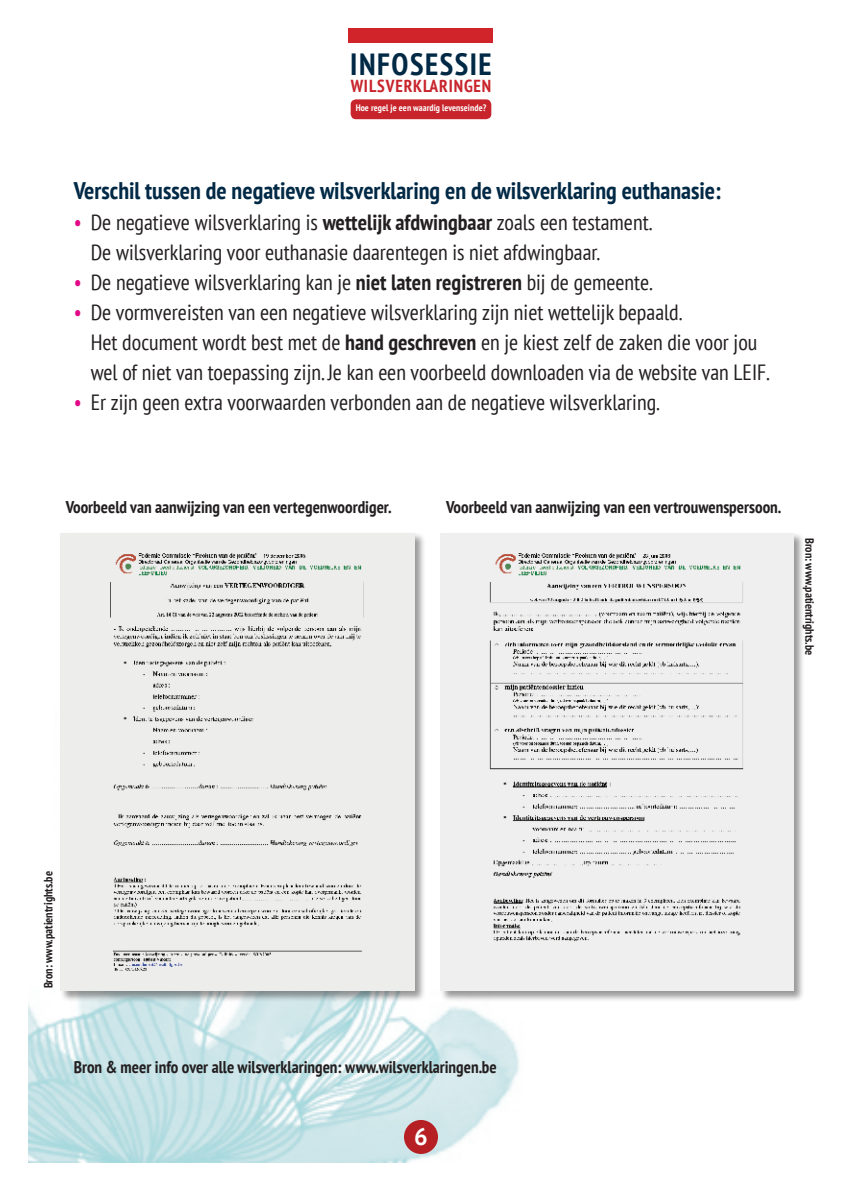
<style>
.page{position:relative;width:842px;height:1191px;background:#fff}
.page>*{position:absolute;margin:0;border:0;box-sizing:border-box;transform-origin:0 0}
.t1{font:700 condensed 30.6px "PT Sans";letter-spacing:.05em;color:#002946}
.Body{font:700 condensed 24px "PT Sans";color:#002946}
.t2{font:700 24px "PT Sans";color:#fff}
.Body_insprong_1{font:condensed 22px/30px "PT Sans";color:#231f20}
.t3{font:700 condensed 17.4px "PT Sans";letter-spacing:.05em;color:#c8242b}
.Body-2{font:700 condensed 17px "PT Sans";color:#231f20}
.Body-3{font:700 condensed 12px "PT Sans";color:#231f20}
.t4{font:700 condensed 9.4px "PT Sans";letter-spacing:.01em;color:#fff}
.s1{color:#e20786}
.s2{font-weight:700}
</style>
<div class="page">
<img style="left:28px;top:1002px;width:491px;height:160px">
<div style="left:351px;top:99px;width:140px;height:20px;background:#c8242b;border-radius:5px"></div>
<div style="left:349px;top:28px;width:144px;height:15px;background:#d1232a"></div>
<div style="left:404px;top:1120px;width:34px;height:34px;background:#b62024;border-radius:50%"></div>
<div style="left:60px;top:532px;width:366px;height:470px;background:#231f20;opacity:.46"></div>
<img style="left:61px;top:533px;width:353px;height:457px">
<div style="left:440px;top:532px;width:365px;height:470px;background:#231f20;opacity:.46"></div>
<img style="left:440px;top:533px;width:353px;height:457px">
<p class="t1" style="left:350px;top:43px;width:143px">INFOSESSIE</p>
<p class="t3" style="left:351px;top:74px;width:142px">WILSVERKLARINGEN</p>
<p class="t4" style="left:356px;top:102px;width:132px">Hoe regel je een waardig levenseinde?</p>
<p class="Body" style="left:74px;top:175px;width:649px">Verschil tussen de negatieve wilsverklaring en de wilsverklaring euthanasie:</p>
<p class="Body_insprong_1" style="left:91px;top:206px;width:563px;text-indent:-17px"><span class="s1">•</span> De negatieve wilsverklaring is <span class="s2">wettelijk afdwingbaar</span> zoals een testament.<br>De wilsverklaring voor euthanasie daarentegen is niet afdwingbaar.</p>
<p class="Body_insprong_1" style="left:74px;top:266px;width:580px"><span class="s1">•</span> De negatieve wilsverklaring kan je <span class="s2">niet laten registreren</span> bij de gemeente.</p>
<p class="Body_insprong_1" style="left:91px;top:296px;width:680px;text-indent:-17px"><span class="s1">•</span> De vormvereisten van een negatieve wilsverklaring zijn niet wettelijk bepaald.<br>Het document wordt best met de <span class="s2">hand geschreven</span> en je kiest zelf de zaken die voor jou wel of niet van toepassing zijn. Je kan een voorbeeld downloaden via de website van LEIF.</p>
<p class="Body_insprong_1" style="left:74px;top:386px;width:587px"><span class="s1">•</span> Er zijn geen extra voorwaarden verbonden aan de negatieve wilsverklaring.</p>
<p class="Body-2" style="left:66px;top:495px;width:327px">Voorbeeld van aanwijzing van een vertegenwoordiger.</p>
<p class="Body-2" style="left:446px;top:495px;width:337px">Voorbeeld van aanwijzing van een vertrouwenspersoon.</p>
<p class="Body-3" style="left:818px;top:538px;width:119px;rotate:90deg">Bron: www.patientrights.be</p>
<p class="Body-3" style="left:40px;top:988px;width:119px;rotate:-90deg">Bron: www.patientrights.be</p>
<p class="Body-2" style="left:74px;top:1055px;width:425px">Bron &amp; meer info over alle wilsverklaringen: www.wilsverklaringen.be</p>
<p class="t2" style="left:414px;top:1120px;width:15px">6</p>
</div>
